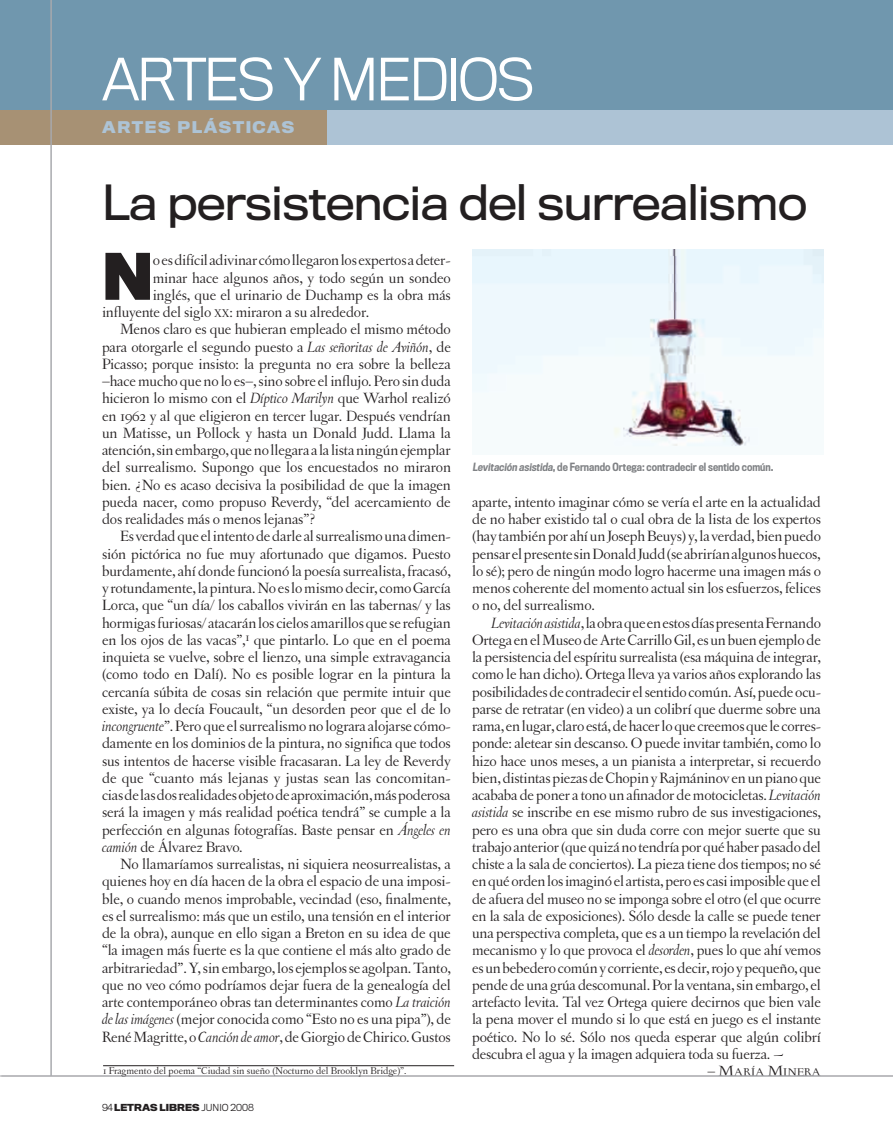
<style>
.page{position:relative;width:893px;height:1148px;background:#fff}
.page>*{position:absolute;margin:0;border:0;box-sizing:border-box;transform-origin:0 0}
.t1{font:700 59.4px "Titling Gothic FB Normal";color:#231f20}
.t2{font:300 54px "Titling Gothic FB Normal";letter-spacing:-.05em;color:#fff}
.t3{font:45px "Titling Gothic FB Normal";letter-spacing:-.015em;color:#231f20}
.t4{font:15.75px/17.2px "Letras Oldstyle";letter-spacing:-.01em;color:#231f20;text-align:justify}
.t5{font:700 15px "Titling Gothic FB Normal";letter-spacing:.1em;color:#adc3d5}
.t6{font:11.85px "Letras Oldstyle Expert";color:#231f20}
.t7{font:500 10.5px "Titling Gothic FB Cond";color:#808285}
.t8{font:10.5px "Letras Oldstyle";color:#231f20}
.t9{font:700 9px "Titling Gothic FB Normal";color:#231f20}
.s1{font-size:11.85px}
.s2{font-style:italic}
.s3{font-weight:300}
.s4{font-size:15.75px}
</style>
<div class="page">
<div style="left:0;top:0;width:893px;height:110px;background:#7097ae"></div>
<div style="left:0;top:110px;width:327px;height:35px;background:#a79174"></div>
<div style="left:327px;top:110px;width:566px;height:35px;background:#adc3d5"></div>
<hr style="left:0;top:1076px;width:893px;height:1px;background:#a8a9ad">
<hr style="left:51px;top:0;width:1px;height:1076px;background:#a8a9ad">
<img style="left:472px;top:249px;width:351px;height:198px">
<hr style="left:103px;top:1065px;width:351px;height:1px;background:#231f20">
<h2 class="t2" style="left:102px;top:48px;width:435px">ARTES Y MEDIOS</h2>
<p class="t5" style="left:102px;top:118px;width:15px">ARTES</p>
<p class="t5" style="left:178px;top:118px;width:53px">PLÁSTI</p>
<p class="t5" style="left:253px;top:118px;width:29px">CAS</p>
<h3 class="t3" style="left:102px;top:175px;width:707px">La persistencia del surrealismo</h3>
<h1 class="t1" style="left:102px;top:239px;width:53px">N</h1>
<p class="t4" style="left:153px;top:252px;width:300px">o es difícil adivinar cómo llegaron los expertos a deter-</p>
<p class="t4" style="left:153px;top:269px;width:300px">minar hace algunos años, y todo según un sondeo</p>
<p class="t4" style="left:153px;top:286px;width:300px">inglés, que el urinario de Duchamp es la obra más</p>
<p class="t4" style="left:102px;top:303px;width:269px">influyente del siglo <span class="s1">xx</span>: miraron a su alrededor.</p>
<p class="t4" style="left:120px;top:321px;width:332px">Menos claro es que hubieran empleado el mismo método</p>
<p class="t4" style="left:102px;top:338px;width:350px">para otorgarle el segundo puesto a <span class="s2">Las señoritas de Aviñón</span>, de</p>
<p class="t4" style="left:102px;top:355px;width:350px">Picasso; porque insisto: la pregunta no era sobre la belleza</p>
<p class="t4" style="left:102px;top:372px;width:350px">–hace mucho que no lo es–, sino sobre el influjo. Pero sin duda</p>
<p class="t4" style="left:102px;top:390px;width:350px">hicieron lo mismo con el <span class="s2">Díptico Marilyn</span> que Warhol realizó</p>
<p class="t4" style="left:102px;top:407px;width:350px">en 1962 y al que eligieron en tercer lugar. Después vendrían</p>
<p class="t4" style="left:102px;top:424px;width:350px">un Matisse, un Pollock y hasta un Donald Judd. Llama la</p>
<p class="t4" style="left:102px;top:441px;width:350px">atención, sin embargo, que no llegara a la lista ningún ejemplar</p>
<p class="t4" style="left:102px;top:459px;width:351px">del surrealismo. Supongo que los encuestados no miraron</p>
<p class="t4" style="left:102px;top:476px;width:350px">bien. ¿No es acaso decisiva la posibilidad de que la imagen</p>
<p class="t4" style="left:102px;top:493px;width:350px">pueda nacer, como propuso Reverdy, “del acercamiento de</p>
<p class="t4" style="left:102px;top:510px;width:215px">dos realidades más o menos lejanas”?</p>
<p class="t4" style="left:120px;top:528px;width:332px">Es verdad que el intento de darle al surrealismo una dimen-</p>
<p class="t4" style="left:102px;top:545px;width:350px">sión pictórica no fue muy afortunado que digamos. Puesto</p>
<p class="t4" style="left:102px;top:562px;width:350px">burdamente, ahí donde funcionó la poesía surrealista, fracasó,</p>
<p class="t4" style="left:102px;top:579px;width:350px">y rotundamente, la pintura. No es lo mismo decir, como García</p>
<p class="t4" style="left:102px;top:597px;width:350px">Lorca, que “un día/ los caballos vivirán en las tabernas/ y las</p>
<p class="t4" style="left:102px;top:614px;width:350px">hormigas furiosas/ atacarán los cielos amarillos que se refugian</p>
<p class="t4" style="left:102px;top:631px;width:350px">en los ojos de las vacas”,<sup>1</sup> que pintarlo. Lo que en el poema</p>
<p class="t4" style="left:102px;top:648px;width:350px">inquieta se vuelve, sobre el lienzo, una simple extravagancia</p>
<p class="t4" style="left:102px;top:666px;width:350px">(como todo en Dalí). No es posible lograr en la pintura la</p>
<p class="t4" style="left:102px;top:683px;width:350px">cercanía súbita de cosas sin relación que permite intuir que</p>
<p class="t4" style="left:102px;top:700px;width:350px">existe, ya lo decía Foucault, “un desorden peor que el de lo</p>
<p class="t4" style="left:102px;top:717px;width:350px"><span class="s2">incongruente</span>”. Pero que el surrealismo no lograra alojarse cómo-</p>
<p class="t4" style="left:102px;top:735px;width:350px">damente en los dominios de la pintura, no significa que todos</p>
<p class="t4" style="left:102px;top:752px;width:350px">sus intentos de hacerse visible fracasaran. La ley de Reverdy</p>
<p class="t4" style="left:102px;top:769px;width:350px">de que “cuanto más lejanas y justas sean las concomitan-</p>
<p class="t4" style="left:102px;top:786px;width:350px">cias de las dos realidades objeto de aproximación, más poderosa</p>
<p class="t4" style="left:102px;top:804px;width:350px">será la imagen y más realidad poética tendrá” se cumple a la</p>
<p class="t4" style="left:102px;top:821px;width:350px">perfección en algunas fotografías. Baste pensar en <span class="s2">Ángeles en</span></p>
<p class="t4" style="left:102px;top:838px;width:142px"><span class="s2">camión</span> de Álvarez Bravo.</p>
<p class="t4" style="left:120px;top:855px;width:332px">No llamaríamos surrealistas, ni siquiera neosurrealistas, a</p>
<p class="t4" style="left:102px;top:873px;width:350px">quienes hoy en día hacen de la obra el espacio de una imposi-</p>
<p class="t4" style="left:102px;top:890px;width:350px">ble, o cuando menos improbable, vecindad (eso, finalmente,</p>
<p class="t4" style="left:102px;top:907px;width:350px">es el surrealismo: más que un estilo, una tensión en el interior</p>
<p class="t4" style="left:102px;top:924px;width:350px">de la obra), aunque en ello sigan a Breton en su idea de que</p>
<p class="t4" style="left:102px;top:942px;width:350px">“la imagen más fuerte es la que contiene el más alto grado de</p>
<p class="t4" style="left:102px;top:959px;width:350px">arbitrariedad”. Y, sin embargo, los ejemplos se agolpan. Tanto,</p>
<p class="t4" style="left:102px;top:976px;width:350px">que no veo cómo podríamos dejar fuera de la genealogía del</p>
<p class="t4" style="left:102px;top:993px;width:350px">arte contemporáneo obras tan determinantes como <span class="s2">La traición</span></p>
<p class="t4" style="left:102px;top:1011px;width:350px"><span class="s2">de las imágenes</span> (mejor conocida como “Esto no es una pipa”), de</p>
<p class="t4" style="left:102px;top:1028px;width:350px">René Magritte, o <span class="s2">Canción de amor</span>, de Giorgio de Chirico. Gustos</p>
<p class="t8" style="left:103px;top:1065px;width:305px">1 Fragmento del poema “Ciudad sin sueño (Nocturno del Brooklyn Bridge)”.</p>
<p class="t9" style="left:102px;top:1101px;width:153px"><span class="s3">94</span> LETRAS LIBRES <span class="s3">JUNIO 2008</span></p>
<p class="t7" style="left:472px;top:460px;width:302px">Levitación asistida, de Fernando Ortega: contradecir el sentido común.</p>
<p class="t4" style="left:472px;top:493px;width:350px">aparte, intento imaginar cómo se vería el arte en la actualidad de no haber existido tal o cual obra de la lista de los expertos (hay también por ahí un Joseph Beuys) y, la verdad, bien puedo pensar el presente sin Donald Judd (se abrirían algunos huecos, lo sé); pero de ningún modo logro hacerme una imagen más o menos coherente del momento actual sin los esfuerzos, felices o no, del surrealismo.</p>
<p class="t4" style="left:472px;top:614px;width:351px;text-indent:20px"><span class="s2">Levitación asistida</span>, la obra que en estos días presenta Fernando Ortega en el Museo de Arte Carrillo Gil, es un buen ejemplo de la persistencia del espíritu surrealista (esa máquina de integrar, como le han dicho). Ortega lleva ya varios años explorando las posibilidades de contradecir el sentido común. Así, puede ocu&shy;parse de retratar (en video) a un colibrí que duerme sobre una rama, en lugar, claro está, de hacer lo que creemos que le corres&shy;ponde: aletear sin descanso. O puede invitar también, como lo hizo hace unos meses, a un pianista a interpretar, si recuerdo bien, distintas piezas de Chopin y Rajmáninov en un piano que acababa de poner a tono un afinador de motocicletas. <span class="s2">Levitación asistida</span> se inscribe en ese mismo rubro de sus investigaciones, pero es una obra que sin duda corre con mejor suerte que su trabajo anterior (que quizá no tendría por qué haber pasado del chiste a la sala de conciertos). La pieza tiene dos tiempos; no sé en qué orden los imaginó el artista, pero es casi imposible que el de afuera del museo no se imponga sobre el otro (el que ocurre en la sala de exposiciones). Sólo desde la calle se puede tener una perspectiva completa, que es a un tiempo la revelación del mecanismo y lo que provoca el <span class="s2">desorden</span>, pues lo que ahí vemos es un bebedero común y corriente, es decir, rojo y pequeño, que pende de una grúa descomunal. Por la ventana, sin embargo, el artefacto levita. Tal vez Ortega quiere decirnos que bien vale la pena mover el mundo si lo que está en juego es el instante poético. No lo sé. Sólo nos queda esperar que algún colibrí descubra el agua y la imagen adquiera toda su fuerza. ~</p>
<p class="t6" style="left:707px;top:1066px;width:115px"><span class="s4">– M</span>ARÍA <span class="s4">M</span>INERA</p>
</div>
